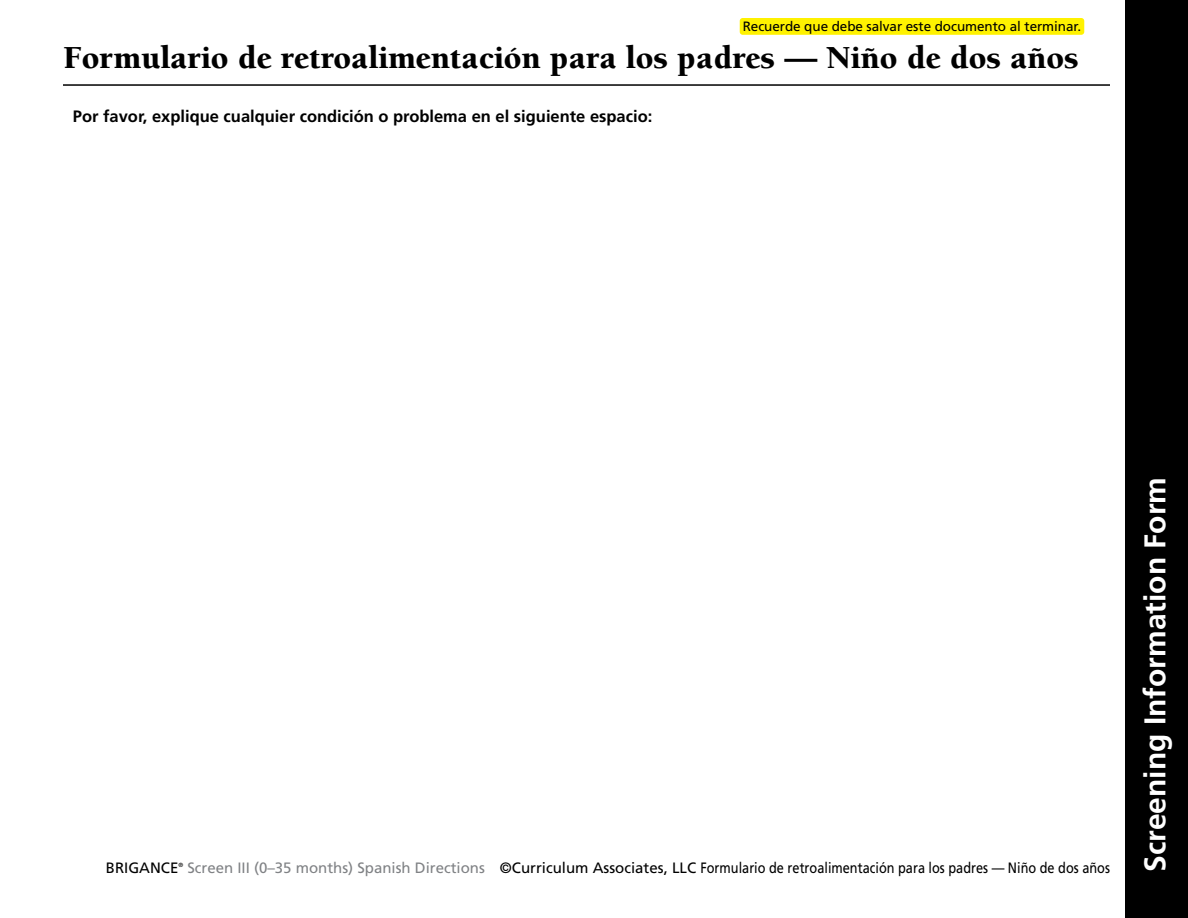
<style>
.page{position:relative;width:1188px;height:918px;background:#fff}
.page>*{position:absolute;margin:0;border:0;box-sizing:border-box;transform-origin:0 0}
.t1{font:900 33px "Berkeley Std";color:#000}
.t2{font:700 30px "Frutiger LT Std";color:#fff}
.t3{font:700 16.5px "Frutiger LT Std";color:#000}
.t4{font:15px "Frutiger LT Std";color:#000}
.t5{font:13.5px "Frutiger LT Std";letter-spacing:-.005em;color:#000}
.t6{font:6px "Frutiger LT Std";color:#000}
.s1{color:#808285}
</style>
<div class="page">
<div style="left:1125px;top:0;width:63px;height:918px;background:#000"></div>
<div style="left:740px;top:18px;width:344px;height:17px;background:#fff200;border-radius:3px"></div>
<hr style="left:63px;top:84px;width:1047px;height:2px;background:#000">
<p class="t5" style="left:743px;top:19px;width:340px">Recuerde que debe salvar este documento al terminar.</p>
<h1 class="t1" style="left:63px;top:40px;width:1017px">Formulario de retroalimentación para los padres — Niño de dos años</h1>
<p class="t3" style="left:73px;top:106px;width:581px">Por favor, explique cualquier condición o problema en el siguiente espacio:</p>
<p class="t4" style="left:106px;top:859px;width:74px">BRIGANCE</p>
<p class="t6" style="left:178px;top:861px;width:6px">®</p>
<p class="t4" style="left:187px;top:859px;width:924px"><span class="s1">Screen III (0–35 months) Spanish Directions</span> ©Curriculum Associates, LLC Formulario de retroalimentación para los padres — Niño de dos años</p>
<h2 class="t2" style="left:1137px;top:872px;width:396px;rotate:-90deg">Screening Information Form</h2>
</div>
